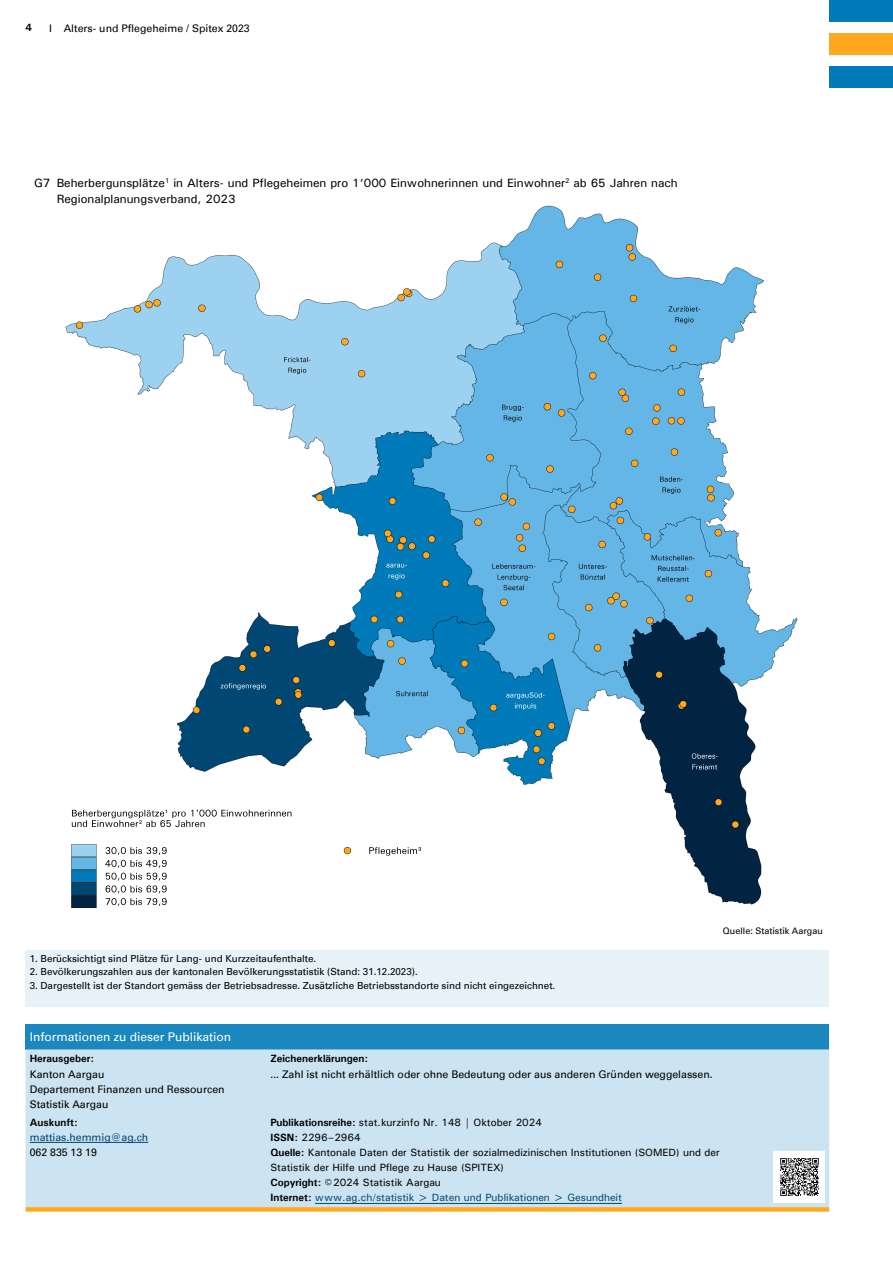
<style>
.page{position:relative;width:893px;height:1263px;background:#fff}
.page>*{position:absolute;margin:0;border:0;box-sizing:border-box;transform-origin:0 0}
.t1{font:500 12px/16.5px "Univers";color:#000}
.Tabelle_Titel{font:12px "Univers";color:#fff}
.Impressum_fett{font:500 10.5px/15px "Univers";color:#000}
.Impressum_fett-2{font:10.5px "Univers";color:#000}
.Impressum{font:10.5px "Univers";color:#000}
.Impressum_fett-3{font:500 10.5px "Univers";color:#004774}
.Impressum_fett-4{font:700 10.5px "Univers";color:#000}
.Impressum-2{font:10.5px "Univers";color:#004774}
.Tabelle_Fussnote_Lauftext{font:9.75px "Univers";color:#000}
.Copyright_Statistik_Aargau_Grafiken{font:9px "Univers";color:#000}
.s1{font-weight:700}
.s2{font-weight:700;font-size:13.5px}
.s3{font-weight:700;color:#000}
</style>
<div class="page">
<div style="left:829px;top:0;width:64px;height:21px;background:#007ab8"></div>
<div style="left:829px;top:33px;width:64px;height:22px;background:#ffa81f"></div>
<div style="left:829px;top:67px;width:64px;height:21px;background:#007ab8"></div>
<div style="left:26px;top:1024px;width:803px;height:25px;background:#1a87bf"></div>
<div style="left:26px;top:1049px;width:803px;height:158px;background:#cce4f1"></div>
<svg style="left:26px;top:1207px;width:803px;height:4px;background:#feaa26"></svg>
<hr style="left:30px;top:1142px;width:118px;height:1px;background:#004774">
<hr style="left:315px;top:1203px;width:307px;height:1px;background:#004774">
<div style="left:774px;top:1151px;width:51px;height:51px;background:#fff"></div>
<img style="left:780px;top:1158px;width:39px;height:38px">
<img style="left:65px;top:205px;width:733px;height:703px">
<div style="left:26px;top:950px;width:803px;height:57px;background:#e6f2f8"></div>
<p class="Impressum_fett-4" style="left:26px;top:21px;width:8px">4</p>
<p class="Impressum_fett-2" style="left:49px;top:22px;width:202px">I Alters- und Pflegeheime / Spitex 2023</p>
<p class="t1" style="left:57px;top:174px;width:622px;text-indent:-23px">G7 Beherbergunsplätze<sup>1</sup> in Alters- und Pflegeheimen pro 1‘000 Einwohnerinnen und Einwohner<sup>2</sup> ab 65 Jahren nach<br>Regionalplanungsverband, 2023</p>
<p class="Tabelle_Fussnote_Lauftext" style="left:30px;top:952px;width:288px">1. Berücksichtigt sind Plätze für Lang- und Kurzzeitaufenthalte.</p>
<p class="Tabelle_Fussnote_Lauftext" style="left:30px;top:966px;width:389px">2. Bevölkerungszahlen aus der kantonalen Bevölkerungsstatistik (Stand: 31.12.2023).</p>
<p class="Tabelle_Fussnote_Lauftext" style="left:30px;top:979px;width:527px">3. Dargestellt ist der Standort gemäss der Betriebsadresse. Zusätzliche Betriebsstandorte sind nicht eingezeichnet.</p>
<p class="Copyright_Statistik_Aargau_Grafiken" style="left:723px;top:925px;width:102px">Quelle: Statistik Aargau</p>
<p class="Tabelle_Titel" style="left:30px;top:1029px;width:203px">Informationen zu dieser Publikation</p>
<p class="Impressum_fett-4" style="left:30px;top:1052px;width:66px">Herausgeber:</p>
<p class="Impressum" style="left:30px;top:1067px;width:76px">Kanton Aargau</p>
<p class="Impressum" style="left:30px;top:1082px;width:196px">Departement Finanzen und Ressourcen</p>
<p class="Impressum" style="left:30px;top:1097px;width:80px">Statistik Aargau</p>
<p class="Impressum_fett-4" style="left:270px;top:1052px;width:99px">Zeichenerklärungen:</p>
<p class="Impressum_fett-2" style="left:270px;top:1067px;width:444px">... Zahl ist nicht erhältlich oder ohne Bedeutung oder aus anderen Gründen weggelassen.</p>
<p class="Impressum_fett-4" style="left:30px;top:1116px;width:49px">Auskunft:</p>
<p class="Impressum-2" style="left:30px;top:1131px;width:120px">mattias.hemmig@ag.ch</p>
<p class="Impressum" style="left:30px;top:1146px;width:69px">062 835 13 19</p>
<p class="Impressum_fett" style="left:270px;top:1115px;width:273px"><span class="s1">Publikationsreihe:</span> stat.kurzinfo Nr. 148 | Oktober 2024</p>
<p class="Impressum_fett" style="left:270px;top:1130px;width:92px"><span class="s1">ISSN:</span> 2296–2964</p>
<p class="Impressum_fett" style="left:270px;top:1145px;width:451px"><span class="s1">Quelle:</span> Kantonale Daten der Statistik der sozialmedizinischen Institutionen (SOMED) und der<br>Statistik der Hilfe und Pflege zu Hause (SPITEX)</p>
<p class="Impressum_fett" style="left:270px;top:1175px;width:172px"><span class="s1">Copyright:</span> <span class="s2">©</span> 2024 Statistik Aargau</p>
<p class="Impressum_fett-3" style="left:270px;top:1191px;width:353px"><span class="s3">Internet:</span> www.ag.ch/statistik &gt; Daten und Publikationen &gt; Gesundheit</p>
</div>
